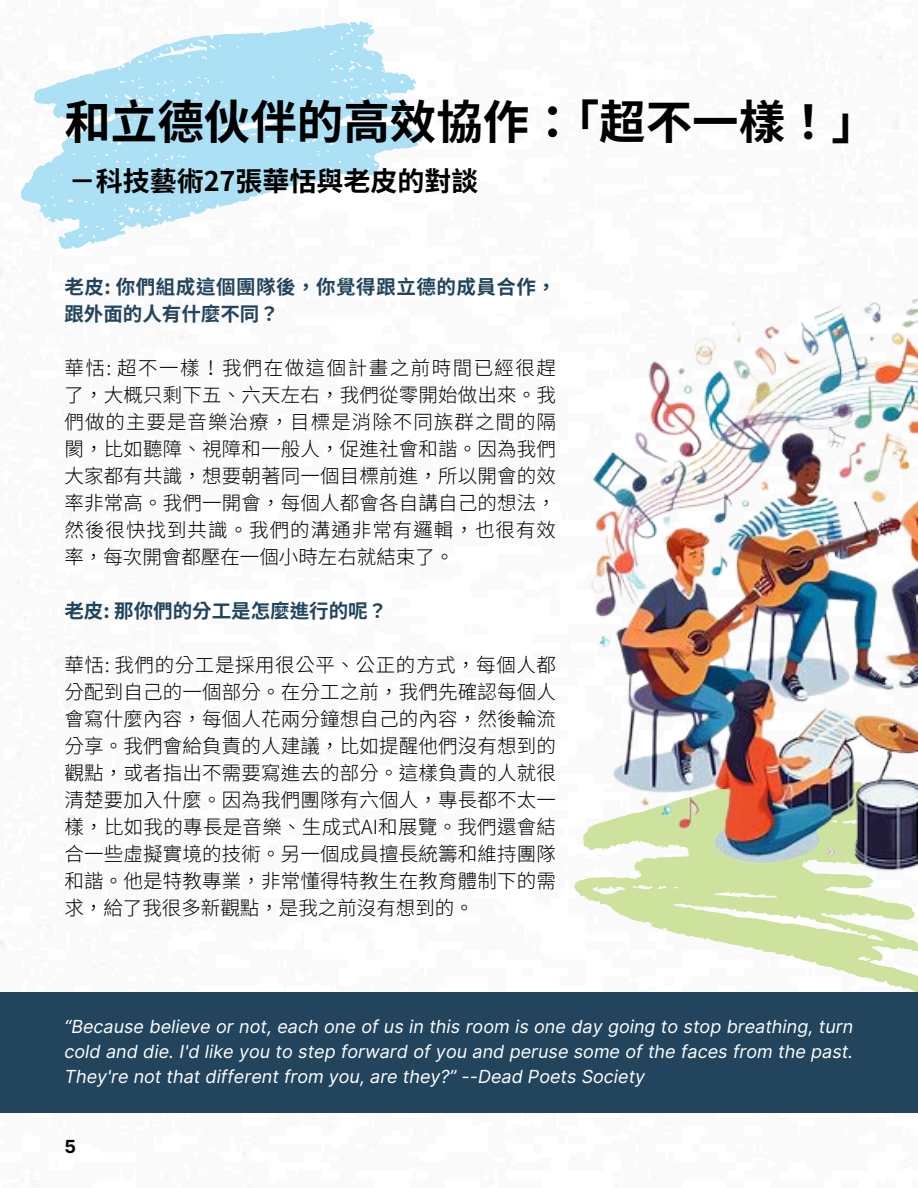
<style>
.page{position:relative;width:918px;height:1188px;background:#fff}
.page>*{position:absolute;margin:0;border:0;box-sizing:border-box;transform-origin:0 0}
.t1{font:700 46.5px "Noto Sans TC";color:#000}
.t2{font:700 27px "Noto Sans TC";color:#000}
.t3{font:300 19.5px/27px "Source Han Sans SC";letter-spacing:.01em;color:#000001}
.t4{font:700 19.5px/27px "Source Han Sans SC";letter-spacing:.03em;color:#22455d}
.t5{font:700 19.5px "Source Han Sans SC";color:#22455d}
.t6{font:italic 18px/24.8px "Inter";color:#fff;text-align:justify}
.t7{font:700 18px "Inter";color:#000001}
</style>
<div class="page">
<svg style="left:651px;top:924px;width:267px;height:68px"></svg>
<img style="left:574px;top:264px;width:344px;height:660px">
<div style="left:0;top:992px;width:918px;height:121px;background:#22455d"></div>
<svg style="left:21px;top:21px;width:401px;height:228px;fill:#ace1f5"></svg>
<h4 class="t1" style="left:65px;top:85px;width:815px">和立德伙伴的高效協作：「超不一樣！」</h4>
<h3 class="t2" style="left:69px;top:160px;width:411px">－科技藝術27張華恬與老皮的對談</h3>
<h2 class="t4" style="left:65px;top:272px;width:478px">老皮: 你們組成這個團隊後， 你覺得跟立德的成員合作，跟外面的人有什麼不同？</h2>
<p class="t3" style="left:65px;top:353px;width:493px">華恬: 超不一樣！ 我們在做這個計畫之前時間已經很趕了， 大概只剩下五、 六天左右， 我們從零開始做出來。 我們做的主要是音樂治療， 目標是消除不同族群之間的隔閡， 比如聽障、 視障和一般人， 促進社會和諧。 因為我們大家都有共識， 想要朝著同一個目標前進， 所以開會的效率非常高。 我們一開會， 每個人都會各自講自己的想法，然後很快找到共識。 我們的溝通非常有邏輯， 也很有效率， 每次開會都壓在一個小時左右就結束了。</p>
<h4 class="t5" style="left:65px;top:596px;width:315px">老皮: 那你們的分工是怎麼進行的呢？</h4>
<p class="t3" style="left:65px;top:650px;width:493px">華恬: 我們的分工是採用很公平、 公正的方式， 每個人都分配到自己的一個部分。 在分工之前， 我們先確認每個人會寫什麼內容， 每個人花兩分鐘想自己的內容， 然後輪流分享。 我們會給負責的人建議， 比如提醒他們沒有想到的觀點， 或者指出不需要寫進去的部分。 這樣負責的人就很清楚要加入什麼。 因為我們團隊有六個人， 專長都不太一樣， 比如我的專長是音樂、 生成式AI和展覽。 我們還會結合一些虛擬實境的技術。 另一個成員擅長統籌和維持團隊和諧。 他是特教專業， 非常懂得特教生在教育體制下的需求， 給了我很多新觀點， 是我之前沒有想到的。</p>
<h1 class="t6" style="left:65px;top:1015px;width:790px">“Because believe or not, each one of us in this room is one day going to stop breathing, turn cold and die. I'd like you to step forward of you and peruse some of the faces from the past.<br>They're not that different from you, are they?” --Dead Poets Society</h1>
<p class="t7" style="left:65px;top:1135px;width:13px">5</p>
</div>
